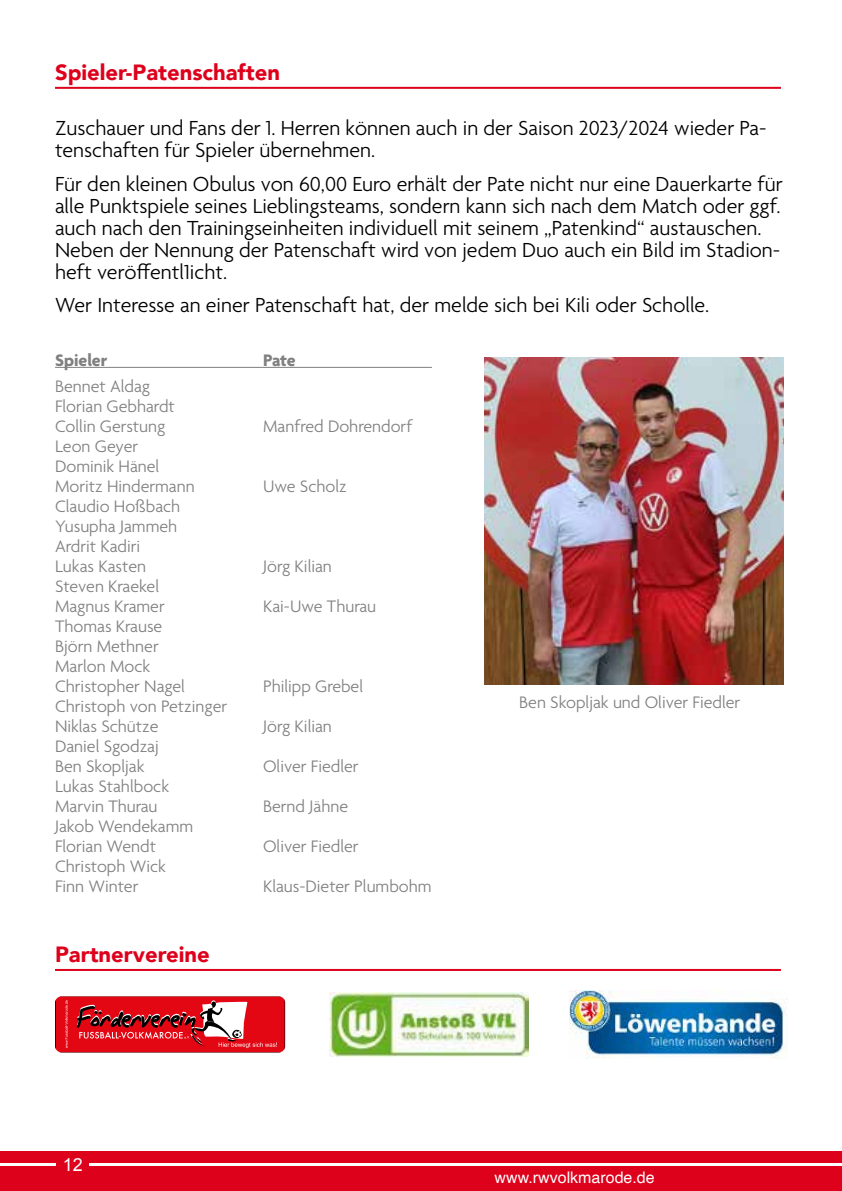
<style>
.page{position:relative;width:842px;height:1191px;background:#fff}
.page>*{position:absolute;margin:0;border:0;box-sizing:border-box;transform-origin:0 0}
.t1{font:300 22px/22px "Agenda";color:#000}
.t2{font:900 22px "Avenir";color:#dd011b}
.t3{font:300 18px/20px "Agenda";color:#808080}
.t4{font:700 18px "Agenda";color:#808080}
.t5{font:18px "Arial";color:#fff}
.t6{font:16px "Helvetica";color:#fff}
</style>
<div class="page">
<div style="left:0;top:1151px;width:842px;height:40px;background:#dd011b"></div>
<hr style="left:0;top:1163px;width:842px;height:2px;background:#fff">
<div style="left:57px;top:1156px;width:32px;height:16px;background:#dd011b"></div>
<hr style="left:55px;top:367px;width:377px;height:1px;background:#808080">
<hr style="left:55px;top:87px;width:726px;height:2px;background:#dd011b">
<img style="left:329px;top:992px;width:199px;height:64px">
<img style="left:570px;top:990px;width:217px;height:68px">
<hr style="left:55px;top:969px;width:726px;height:2px;background:#dd011b">
<svg style="left:55px;top:996px;width:230px;height:56px;background:#d12a34"></svg>
<img style="left:484px;top:357px;width:300px;height:328px">
<p class="t2" style="left:55px;top:53px;width:226px">Spieler-Patenschaften</p>
<p class="t1" style="left:55px;top:119px;width:713px">Zuschauer und Fans der 1. Herren können auch in der Saison 2023/2024 wieder Pa&shy;tenschaften für Spieler übernehmen.</p>
<p class="t1" style="left:55px;top:174px;width:729px">Für den kleinen Obulus von 60,00 Euro erhält der Pate nicht nur eine Dauerkarte für alle Punktspiele seines Lieblingsteams, sondern kann sich nach dem Match oder ggf. auch nach den Trainingseinheiten individuell mit seinem „Patenkind“ austauschen.<br>Neben der Nennung der Patenschaft wird von jedem Duo auch ein Bild im Stadion&shy;heft veröffentl1icht.</p>
<p class="t1" style="left:55px;top:295px;width:656px">Wer Interesse an einer Patenschaft hat, der melde sich bei Kili oder Scholle.</p>
<p class="t4" style="left:55px;top:350px;width:54px">Spieler</p>
<p class="t4" style="left:263px;top:350px;width:34px">Pate</p>
<p class="t3" style="left:55px;top:377px;width:121px">Bennet Aldag<br>Florian Gebhardt<br>Collin Gerstung</p>
<p class="t3" style="left:263px;top:417px;width:151px">Manfred Dohrendorf</p>
<p class="t3" style="left:55px;top:437px;width:141px">Leon Geyer<br>Dominik Hänel<br>Moritz Hindermann</p>
<p class="t3" style="left:55px;top:497px;width:127px">Claudio Hoßbach<br>Yusupha Jammeh<br>Ardrit Kadiri<br>Lukas Kasten</p>
<p class="t3" style="left:55px;top:577px;width:111px">Steven Kraekel<br>Magnus Kramer</p>
<p class="t3" style="left:55px;top:617px;width:132px">Thomas Krause<br>Björn Methner<br>Marlon Mock<br>Christopher Nagel</p>
<p class="t3" style="left:55px;top:697px;width:174px">Christoph von Petzinger<br>Niklas Schütze</p>
<p class="t3" style="left:55px;top:737px;width:105px">Daniel Sgodzaj<br>Ben Skopljak</p>
<p class="t3" style="left:55px;top:777px;width:116px">Lukas Stahlbock<br>Marvin Thurau</p>
<p class="t3" style="left:55px;top:817px;width:140px">Jakob Wendekamm<br>Florian Wendt</p>
<p class="t3" style="left:55px;top:857px;width:112px">Christoph Wick<br>Finn Winter</p>
<p class="t2" style="left:55px;top:935px;width:156px">Partnervereine</p>
<p class="t3" style="left:263px;top:477px;width:85px">Uwe Scholz</p>
<p class="t3" style="left:263px;top:557px;width:70px">Jörg Kilian</p>
<p class="t3" style="left:263px;top:597px;width:115px">Kai-Uwe Thurau</p>
<p class="t3" style="left:263px;top:677px;width:102px">Philipp Grebel</p>
<p class="t3" style="left:263px;top:717px;width:70px">Jörg Kilian</p>
<p class="t3" style="left:263px;top:757px;width:97px">Oliver Fiedler</p>
<p class="t3" style="left:263px;top:797px;width:87px">Bernd Jähne</p>
<p class="t3" style="left:263px;top:837px;width:97px">Oliver Fiedler</p>
<p class="t3" style="left:263px;top:877px;width:170px">Klaus-Dieter Plumbohm</p>
<p class="t3" style="left:519px;top:693px;width:222px">Ben Skopljak und Oliver Fiedler</p>
<p class="t5" style="left:63px;top:1152px;width:22px">12</p>
<p class="t6" style="left:495px;top:1164px;width:162px">www.rwvolkmarode.de</p>
</div>
